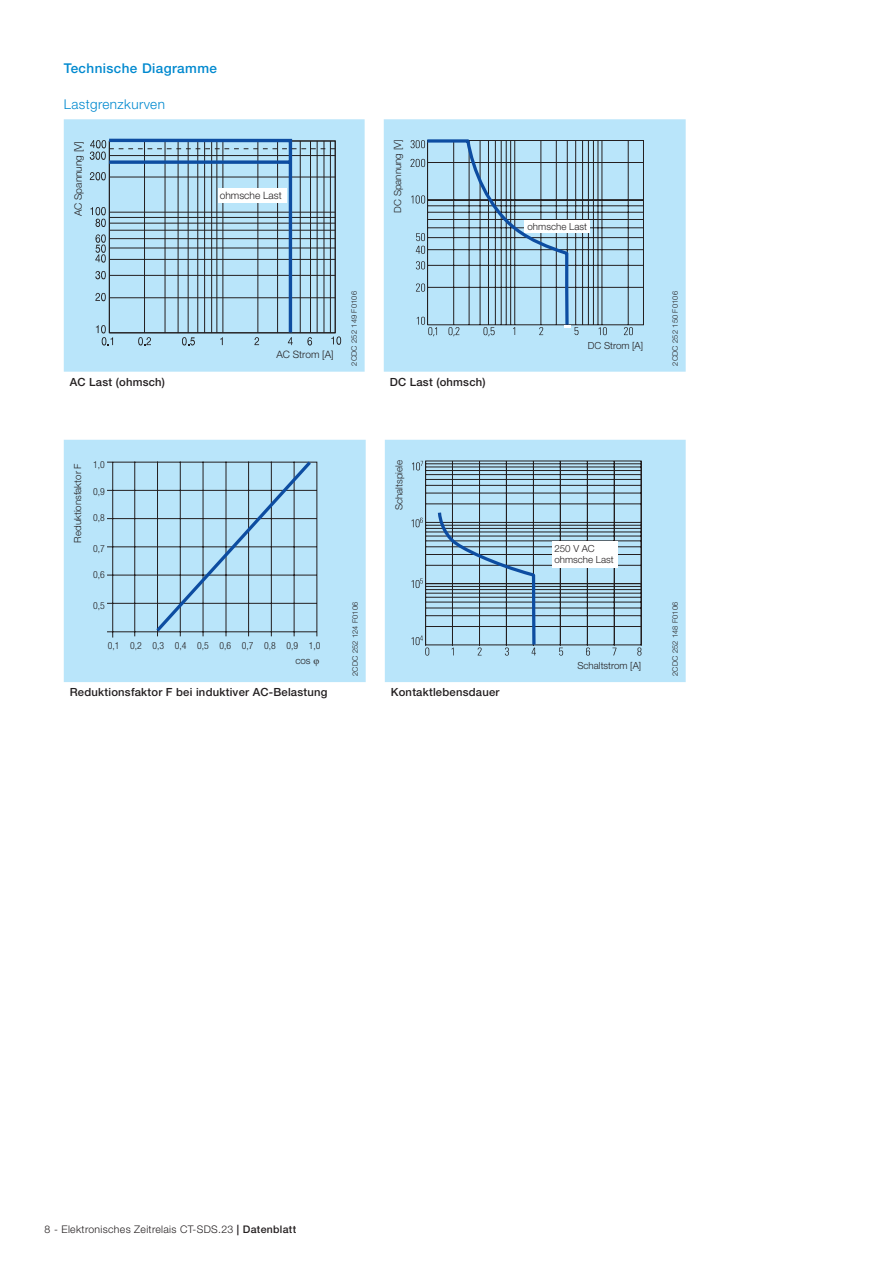
<style>
.page{position:relative;width:893px;height:1263px;background:#fff}
.page>*{position:absolute;margin:0;border:0;box-sizing:border-box;transform-origin:0 0}
.t1{font:500 13.5px "Helvetica Neue LT Pro";letter-spacing:.03em;color:#0089cf}
.t2{font:300 13.5px "Helvetica Neue LT Pro";letter-spacing:.03em;color:#0089cf}
.t3{font:500 11.25px "Helvetica Neue LT Pro";letter-spacing:.02em;color:#231f20}
.t4{font:300 10.5px "Helvetica Neue LT Pro";letter-spacing:.03em;color:#231f20}
.t5{font:300 10.2px "Helvetica Neue LT";color:#231f20}
.t6{font:300 9.75px/11.7px "Helvetica Neue LT";color:#231f20}
.t7{font:300 condensed 9.75px "Helvetica Neue LT";color:#231f20}
.t8{font:300 7.5px "Helvetica Neue LT Pro";letter-spacing:.02em;color:#231f20}
.s1{font-weight:500}
</style>
<div class="page">
<svg style="left:64px;top:119px;width:622px;height:253px;background:#bde5f9"></svg>
<svg style="left:90px;top:137px;width:251px;height:208px;background:#9fc5da"></svg>
<div style="left:218px;top:188px;width:68px;height:14px;background:#fff"></div>
<hr style="left:427px;top:219px;width:217px;height:1px;background:#231f20">
<hr style="left:427px;top:212px;width:217px;height:1px;background:#231f20">
<hr style="left:427px;top:205px;width:217px;height:1px;background:#231f20">
<hr style="left:427px;top:200px;width:217px;height:1px;background:#231f20">
<hr style="left:427px;top:162px;width:217px;height:1px;background:#231f20">
<hr style="left:427px;top:140px;width:217px;height:1px;background:#231f20">
<hr style="left:427px;top:324px;width:217px;height:1px;background:#231f20">
<hr style="left:427px;top:287px;width:217px;height:1px;background:#231f20">
<hr style="left:427px;top:265px;width:217px;height:1px;background:#231f20">
<hr style="left:427px;top:249px;width:217px;height:1px;background:#231f20">
<hr style="left:427px;top:237px;width:217px;height:1px;background:#231f20">
<hr style="left:427px;top:227px;width:217px;height:1px;background:#231f20">
<hr style="left:643px;top:140px;width:1px;height:185px;background:#231f20">
<hr style="left:582px;top:140px;width:1px;height:185px;background:#231f20">
<hr style="left:588px;top:140px;width:1px;height:185px;background:#231f20">
<hr style="left:593px;top:140px;width:1px;height:185px;background:#231f20">
<hr style="left:598px;top:140px;width:1px;height:185px;background:#231f20">
<hr style="left:601px;top:140px;width:1px;height:185px;background:#231f20">
<hr style="left:628px;top:140px;width:1px;height:185px;background:#231f20">
<svg style="left:599px;top:327px;width:8px;height:8px"></svg>
<svg style="left:624px;top:327px;width:9px;height:8px"></svg>
<div style="left:524px;top:221px;width:66px;height:12px;background:#fff"></div>
<svg style="left:410px;top:138px;width:168px;height:198px;background:#a5cade"></svg>
<svg style="left:64px;top:440px;width:622px;height:242px;background:#b9e3f6"></svg>
<hr style="left:107px;top:462px;width:209px;height:1px;background:#231f20">
<hr style="left:107px;top:490px;width:209px;height:1px;background:#231f20">
<hr style="left:107px;top:518px;width:209px;height:1px;background:#231f20">
<hr style="left:107px;top:546px;width:209px;height:1px;background:#231f20">
<hr style="left:107px;top:575px;width:209px;height:1px;background:#231f20">
<hr style="left:107px;top:603px;width:209px;height:1px;background:#231f20">
<hr style="left:157px;top:462px;width:1px;height:174px;background:#231f20">
<hr style="left:112px;top:462px;width:1px;height:175px;background:#231f20">
<hr style="left:107px;top:631px;width:209px;height:1px;background:#231f20">
<hr style="left:316px;top:462px;width:1px;height:174px;background:#231f20">
<hr style="left:294px;top:462px;width:1px;height:174px;background:#231f20">
<hr style="left:271px;top:462px;width:1px;height:174px;background:#231f20">
<hr style="left:248px;top:462px;width:1px;height:174px;background:#231f20">
<hr style="left:226px;top:462px;width:1px;height:174px;background:#231f20">
<hr style="left:203px;top:462px;width:1px;height:174px;background:#231f20">
<hr style="left:180px;top:462px;width:1px;height:174px;background:#231f20">
<hr style="left:134px;top:462px;width:1px;height:174px;background:#231f20">
<svg style="left:153px;top:458px;width:161px;height:177px;background:#a9d2e7"></svg>
<hr style="left:425px;top:593px;width:217px;height:1px;background:#231f20">
<hr style="left:425px;top:531px;width:217px;height:1px;background:#231f20">
<hr style="left:425px;top:470px;width:217px;height:1px;background:#231f20">
<hr style="left:425px;top:589px;width:217px;height:1px;background:#231f20">
<hr style="left:425px;top:528px;width:217px;height:1px;background:#231f20">
<hr style="left:425px;top:467px;width:217px;height:1px;background:#231f20">
<hr style="left:425px;top:586px;width:217px;height:1px;background:#231f20">
<hr style="left:425px;top:525px;width:217px;height:1px;background:#231f20">
<hr style="left:425px;top:463px;width:217px;height:1px;background:#231f20">
<hr style="left:425px;top:583px;width:217px;height:1px;background:#231f20">
<hr style="left:425px;top:522px;width:217px;height:1px;background:#231f20">
<hr style="left:425px;top:461px;width:217px;height:1px;background:#231f20">
<hr style="left:425px;top:644px;width:217px;height:1px;background:#231f20">
<hr style="left:425px;top:626px;width:217px;height:1px;background:#231f20">
<hr style="left:425px;top:565px;width:217px;height:1px;background:#231f20">
<hr style="left:425px;top:503px;width:217px;height:1px;background:#231f20">
<hr style="left:425px;top:615px;width:217px;height:1px;background:#231f20">
<hr style="left:425px;top:554px;width:217px;height:1px;background:#231f20">
<hr style="left:425px;top:493px;width:217px;height:1px;background:#231f20">
<hr style="left:425px;top:608px;width:217px;height:1px;background:#231f20">
<hr style="left:425px;top:546px;width:217px;height:1px;background:#231f20">
<hr style="left:425px;top:485px;width:217px;height:1px;background:#231f20">
<hr style="left:425px;top:602px;width:217px;height:1px;background:#231f20">
<hr style="left:425px;top:540px;width:217px;height:1px;background:#231f20">
<hr style="left:425px;top:479px;width:217px;height:1px;background:#231f20">
<hr style="left:425px;top:597px;width:217px;height:1px;background:#231f20">
<hr style="left:425px;top:536px;width:217px;height:1px;background:#231f20">
<hr style="left:425px;top:474px;width:217px;height:1px;background:#231f20">
<hr style="left:425px;top:461px;width:1px;height:184px;background:#231f20">
<hr style="left:452px;top:461px;width:1px;height:184px;background:#231f20">
<hr style="left:479px;top:461px;width:1px;height:184px;background:#231f20">
<hr style="left:506px;top:461px;width:1px;height:184px;background:#231f20">
<hr style="left:533px;top:461px;width:1px;height:184px;background:#231f20">
<hr style="left:560px;top:461px;width:1px;height:184px;background:#231f20">
<hr style="left:587px;top:461px;width:1px;height:184px;background:#231f20">
<hr style="left:614px;top:461px;width:1px;height:184px;background:#231f20">
<hr style="left:641px;top:461px;width:1px;height:184px;background:#231f20">
<svg style="left:559px;top:648px;width:4px;height:8px"></svg>
<svg style="left:586px;top:647px;width:4px;height:9px"></svg>
<svg style="left:612px;top:648px;width:4px;height:7px"></svg>
<svg style="left:637px;top:647px;width:4px;height:9px"></svg>
<svg style="left:412px;top:635px;width:17px;height:21px"></svg>
<svg style="left:412px;top:578px;width:11px;height:10px"></svg>
<svg style="left:412px;top:518px;width:11px;height:9px"></svg>
<svg style="left:412px;top:461px;width:11px;height:9px"></svg>
<div style="left:552px;top:541px;width:66px;height:27px;background:#fff"></div>
<svg style="left:436px;top:509px;width:101px;height:147px;background:#9abfd3"></svg>
<svg style="left:314px;top:659px;width:5px;height:7px"></svg>
<h1 class="t1" style="left:64px;top:61px;width:155px">Technische Diagramme</h1>
<h1 class="t2" style="left:64px;top:96px;width:103px">Lastgrenzkurven</h1>
<p class="t5" style="left:72px;top:216px;width:77px;rotate:-90deg">AC Spannung [V]</p>
<p class="t5" style="left:220px;top:189px;width:63px">ohmsche Last</p>
<p class="t5" style="left:276px;top:348px;width:59px">AC Strom [A]</p>
<p class="t8" style="left:350px;top:366px;width:76px;rotate:-90deg">2CDC 252 149 F0106</p>
<p class="t6" style="left:392px;top:213px;width:74px;rotate:-90deg">DC Spannung [V]</p>
<p class="t3" style="left:70px;top:375px;width:97px">AC Last (ohmsch)</p>
<p class="t3" style="left:390px;top:375px;width:97px">DC Last (ohmsch)</p>
<p class="t6" style="left:528px;top:221px;width:61px">ohmsche Last</p>
<p class="t6" style="left:588px;top:339px;width:57px">DC Strom [A]</p>
<p class="t6" style="left:72px;top:542px;width:81px;rotate:-90deg">Reduktionsfaktor F</p>
<p class="t7" style="left:93px;top:459px;width:13px">1,0</p>
<p class="t7" style="left:93px;top:486px;width:13px">0,9</p>
<p class="t7" style="left:93px;top:512px;width:13px">0,8</p>
<p class="t7" style="left:93px;top:543px;width:13px">0,7</p>
<p class="t7" style="left:93px;top:569px;width:13px">0,6</p>
<p class="t7" style="left:93px;top:600px;width:13px">0,5</p>
<p class="t7" style="left:108px;top:639px;width:214px">0,1 0,2 0,3 0,4 0,5 0,6 0,7 0,8 0,9 1,0</p>
<p class="t6" style="left:295px;top:654px;width:17px">cos</p>
<p class="t8" style="left:351px;top:676px;width:76px;rotate:-90deg">2CDC 252 124 F0106</p>
<p class="t6" style="left:393px;top:510px;width:52px;rotate:-90deg">Schaltspiele</p>
<p class="t3" style="left:70px;top:685px;width:259px">Reduktionsfaktor F bei induktiver AC‑Belastung</p>
<p class="t3" style="left:391px;top:685px;width:110px">Kontaktlebensdauer</p>
<p class="t6" style="left:554px;top:542px;width:61px">250 V AC ohmsche Last</p>
<p class="t6" style="left:577px;top:660px;width:65px">Schaltstrom [A]</p>
<p class="t8" style="left:671px;top:366px;width:76px;rotate:-90deg">2CDC 252 150 F0106</p>
<p class="t8" style="left:671px;top:676px;width:76px;rotate:-90deg">2CDC 252 148 F0106</p>
<p class="t4" style="left:45px;top:1223px;width:253px">8 - Elektronisches Zeitrelais CT-SDS.23 <span class="s1">| Datenblatt</span></p>
</div>
